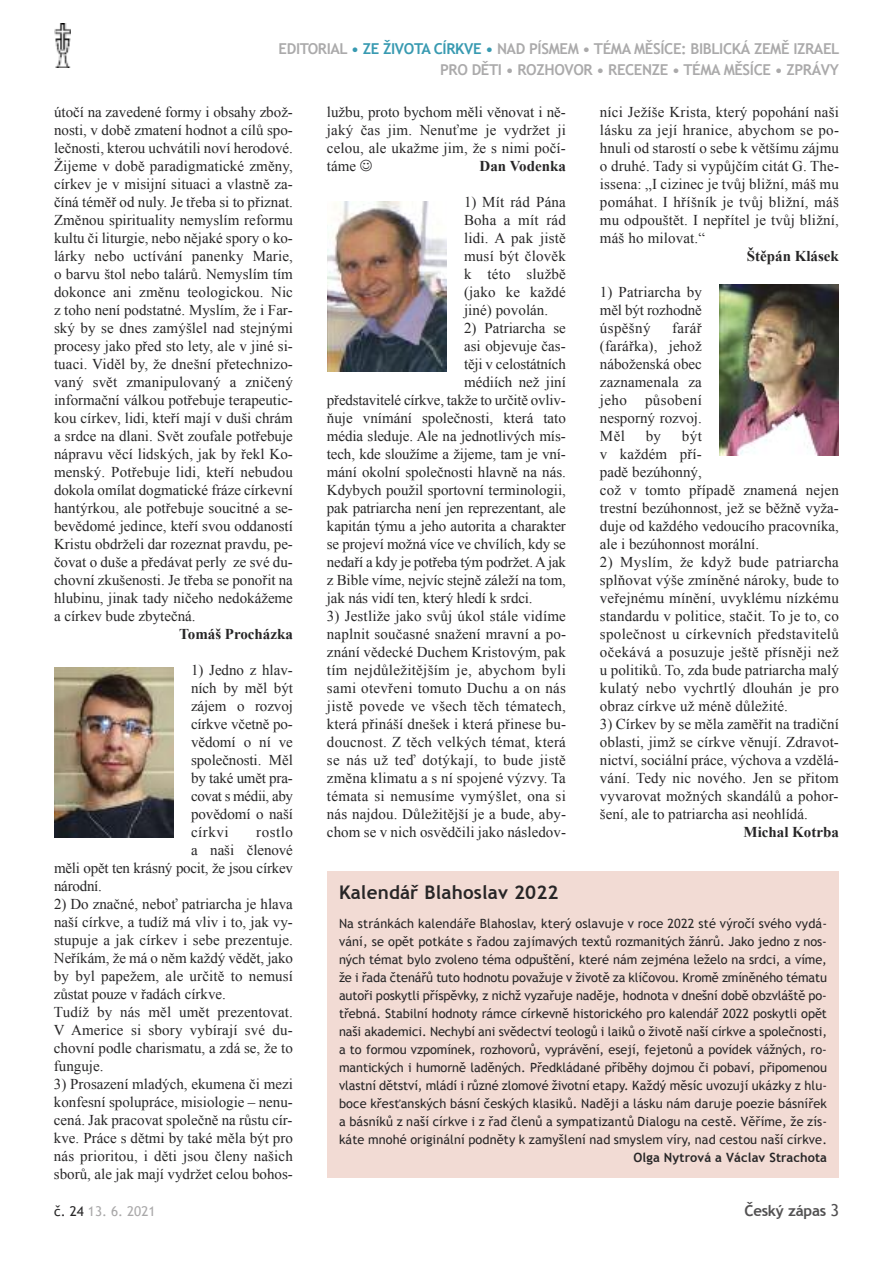
<style>
.page{position:relative;width:893px;height:1263px;background:#fff}
.page>*{position:absolute;margin:0;border:0;box-sizing:border-box;transform-origin:0 0}
.t1{font:700 18.75px "Trebuchet MS";letter-spacing:.01em;color:#272627}
.t2{font:15px/18px "Times New Roman";color:#272627;text-align:justify}
.t3{font:700 15px/21px "Trebuchet MS";letter-spacing:-.025em;color:#abaaab;text-align:right}
.t4{font:700 15px "Times New Roman";color:#272627}
.t5{font:700 15px "Trebuchet MS";letter-spacing:-.015em;color:#525152}
.t6{font:13.5px "Trebuchet MS";color:#a9a8a9}
.t7{font:12.75px/18px "Trebuchet MS";letter-spacing:.01em;color:#272627;text-align:justify}
.t8{font:700 12.75px "Trebuchet MS";letter-spacing:.01em;color:#272627}
.s1{color:#389ab1}
.s2{color:#272627}
.s3{font-weight:400;font-size:16.5px}
</style>
<div class="page">
<img style="left:54px;top:24px;width:17px;height:43px">
<img style="left:54px;top:668px;width:119px;height:170px">
<img style="left:327px;top:202px;width:119px;height:170px">
<img style="left:720px;top:285px;width:119px;height:170px">
<div style="left:327px;top:872px;width:512px;height:306px;background:#f2dbd4"></div>
<p class="t3" style="left:279px;top:38px;width:562px">EDITORIAL <span class="s1">• ZE ŽIVOTA CÍRKVE •</span> NAD PÍSMEM • TÉMA MĚSÍCE: BIBLICKÁ ZEMĚ IZRAEL<br>PRO DĚTI • ROZHOVOR • RECENZE • TÉMA MĚSÍCE • ZPRÁVY</p>
<p class="t2" style="left:54px;top:103px;width:240px">útočí na zavedené formy i obsahy zbož&shy;nosti, v době zmatení hodnot a cílů spo&shy;lečnosti, kterou uchvátili noví herodové.<br>Žijeme v době paradigmatické změny, církev je v misijní situaci a vlastně za&shy;číná téměř od nuly. Je třeba si to přiznat.<br>Změnou spirituality nemyslím reformu kultu či liturgie, nebo nějaké spory o ko&shy;lárky nebo uctívání panenky Marie, o barvu štol nebo talárů. Nemyslím tím dokonce ani změnu teologickou. Nic z toho není podstatné. Myslím, že i Far&shy;ský by se dnes zamýšlel nad stejnými procesy jako před sto lety, ale v jiné si&shy;tuaci. Viděl by, že dnešní přetechnizo&shy;vaný svět zmanipulovaný a zničený informační válkou potřebuje terapeutic&shy;kou církev, lidi, kteří mají v duši chrám a srdce na dlani. Svět zoufale potřebuje nápravu věcí lidských, jak by řekl Ko&shy;menský. Potřebuje lidi, kteří nebudou dokola omílat dogmatické fráze církevní hantýrkou, ale potřebuje soucitné a se&shy;bevědomé jedince, kteří svou oddaností Kristu obdrželi dar rozeznat pravdu, pe&shy;čovat o duše a předávat perly ze své du&shy;chovní zkušenosti. Je třeba se ponořit na hlubinu, jinak tady ničeho nedokážeme a církev bude zbytečná.</p>
<p class="t4" style="left:179px;top:625px;width:115px">Tomáš Procházka</p>
<p class="t2" style="left:191px;top:661px;width:103px">1) Jedno z hlav&shy;ních by měl být zájem o rozvoj církve včetně po&shy;vědomí o ní ve společnosti. Měl by také umět pra&shy;covat s médii, aby povědomí o naší církvi</p>
<p class="t2" style="left:256px;top:823px;width:38px">rostlo</p>
<p class="t2" style="left:191px;top:841px;width:103px">a naši členové</p>
<p class="t2" style="left:54px;top:859px;width:240px">měli opět ten krásný pocit, že jsou církev</p>
<p class="t2" style="left:54px;top:877px;width:49px">národní.</p>
<p class="t2" style="left:54px;top:895px;width:240px;text-align:left">2) Do značné, neboť patriarcha je hlava naší církve, a tudíž má vliv i to, jak vy&shy;stupuje a jak církev i sebe prezentuje.<br>Neříkám, že má o něm každý vědět, jako by byl papežem, ale určitě to nemusí zůstat pouze v řadách církve.<br>Tudíž by nás měl umět prezentovat.<br>V Americe si sbory vybírají své du&shy;chovní podle charismatu, a zdá se, že to funguje.</p>
<p class="t2" style="left:54px;top:1075px;width:240px">3) Prosazení mladých, ekumena či mezi konfesní spolupráce, misiologie – nenu&shy;cená. Jak pracovat společně na růstu cír&shy;kve. Práce s dětmi by také měla být pro nás prioritou, i děti jsou členy našich sborů, ale jak mají vydržet celou bohos-</p>
<p class="t6" style="left:54px;top:1203px;width:103px"><span class="s2">č. 24</span> 13. 6. 2021</p>
<p class="t2" style="left:327px;top:103px;width:240px">lužbu, proto bychom měli věnovat i ně&shy;jaký čas jim. Nenuťme je vydržet ji celou, ale ukažme jim, že s nimi počí&shy;táme</p>
<p class="t4" style="left:480px;top:157px;width:88px">Dan Vodenka</p>
<p class="t2" style="left:464px;top:193px;width:103px">1) Mít rád Pána Boha a mít rád lidi. A pak jistě musí být člověk k této službě (jako ke každé jiné) povolán.</p>
<p class="t2" style="left:464px;top:319px;width:103px">2) Patriarcha se</p>
<p class="t2" style="left:464px;top:337px;width:103px">asi objevuje čas-</p>
<p class="t2" style="left:464px;top:355px;width:103px">těji v celostátních</p>
<p class="t2" style="left:464px;top:373px;width:103px">médiích než jiní</p>
<p class="t2" style="left:327px;top:391px;width:240px">představitelé církve, takže to určitě ovliv-</p>
<p class="t2" style="left:327px;top:409px;width:240px">ňuje vnímání společnosti, která tato</p>
<p class="t2" style="left:327px;top:427px;width:240px">média sleduje. Ale na jednotlivých mís-</p>
<p class="t2" style="left:327px;top:445px;width:240px">tech, kde sloužíme a žijeme, tam je vní-</p>
<p class="t2" style="left:327px;top:463px;width:240px">mání okolní společnosti hlavně na nás.</p>
<p class="t2" style="left:327px;top:481px;width:240px">Kdybych použil sportovní terminologii,</p>
<p class="t2" style="left:327px;top:499px;width:240px">pak patriarcha není jen reprezentant, ale</p>
<p class="t2" style="left:327px;top:517px;width:240px">kapitán týmu a jeho autorita a charakter</p>
<p class="t2" style="left:327px;top:535px;width:240px">se projeví možná více ve chvílích, kdy se</p>
<p class="t2" style="left:327px;top:553px;width:240px">nedaří a kdy je potřeba tým podržet.Ajak</p>
<p class="t2" style="left:327px;top:571px;width:240px">z Bible víme, nejvíc stejně záleží na tom,</p>
<p class="t2" style="left:327px;top:589px;width:207px">jak nás vidí ten, který hledí k srdci.</p>
<p class="t2" style="left:327px;top:607px;width:241px">3) Jestliže jako svůj úkol stále vidíme naplnit současné snažení mravní a po&shy;znání vědecké Duchem Kristovým, pak tím nejdůležitějším je, abychom byli sami otevřeni tomuto Duchu a on nás jistě povede ve všech těch tématech, která přináší dnešek i která přinese bu&shy;doucnost. Z těch velkých témat, která se nás už teď dotýkají, to bude jistě změna klimatu a s ní spojené výzvy. Ta témata si nemusíme vymýšlet, ona si nás najdou. Důležitější je a bude, aby&shy;chom se v nich osvědčili jako následov-</p>
<p class="t2" style="left:600px;top:103px;width:241px">níci Ježíše Krista, který popohání naši lásku za její hranice, abychom se po&shy;hnuli od starostí o sebe k většímu zájmu o druhé. Tady si vypůjčím citát G. The&shy;issena: „I cizinec je tvůj bližní, máš mu pomáhat. I hříšník je tvůj bližní, máš mu odpouštět. I nepřítel je tvůj bližní, máš ho milovat.“</p>
<p class="t4" style="left:747px;top:247px;width:94px">Štěpán Klásek</p>
<p class="t2" style="left:600px;top:283px;width:103px">1) Patriarcha by měl být rozhodně úspěšný</p>
<p class="t2" style="left:600px;top:319px;width:103px;text-indent:72px">farář (farářka), jehož náboženská obec zaznamenala za jeho působení nesporný rozvoj.<br>Měl</p>
<p class="t2" style="left:600px;top:427px;width:240px;text-align:left;text-indent:82px">být<br>v každém pří-<br>padě bezúhonný,<br>což v tomto případě znamená nejen trestní bezúhonnost, jež se běžně vyža&shy;duje od každého vedoucího pracovníka, ale i bezúhonnost morální.</p>
<p class="t2" style="left:600px;top:553px;width:240px">2) Myslím, že když bude patriarcha splňovat výše zmíněné nároky, bude to veřejnému mínění, uvyklému nízkému standardu v politice, stačit. To je to, co společnost u církevních představitelů očekává a posuzuje ještě přísněji než u politiků. To, zda bude patriarcha malý kulatý nebo vychrtlý dlouhán je pro obraz církve už méně důležité.</p>
<p class="t2" style="left:600px;top:715px;width:240px">3) Církev by se měla zaměřit na tradiční oblasti, jimž se církve věnují. Zdravot&shy;nictví, sociální práce, výchova a vzdělá&shy;vání. Tedy nic nového. Jen se přitom vyvarovat možných skandálů a pohor&shy;šení, ale to patriarcha asi neohlídá.</p>
<p class="t4" style="left:743px;top:823px;width:97px">Michal Kotrba</p>
<p class="t2" style="left:646px;top:427px;width:17px">by</p>
<p class="t1" style="left:339px;top:882px;width:221px">KALENDÁŘ BLAHOSLAV 2022</p>
<p class="t7" style="left:339px;top:914px;width:490px">Na stránkách kalendáře Blahoslav, který oslavuje v roce 2022 sté výročí svého vydá&shy;vání, se opět potkáte s řadou zajímavých textů rozmanitých žánrů. Jako jedno z nos&shy;ných témat bylo zvoleno téma odpuštění, které nám zejména leželo na srdci, a víme, že i řada čtenářů tuto hodnotu považuje v životě za klíčovou. Kromě zmíněného tématu autoři poskytli příspěvky, z nichž vyzařuje naděje, hodnota v dnešní době obzvláště po&shy;třebná. Stabilní hodnoty rámce církevně historického pro kalendář 2022 poskytli opět naši akademici. Nechybí ani svědectví teologů i laiků o životě naší církve a společnosti, a to formou vzpomínek, rozhovorů, vyprávění, esejí, fejetonů a povídek vážných, ro&shy;mantických i humorně laděných. Předkládané příběhy dojmou či pobaví, připomenou vlastní dětství, mládí i různé zlomové životní etapy. Každý měsíc uvozují ukázky z hlu&shy;boce křesťanských básní českých klasiků. Naději a lásku nám daruje poezie básnířek a básníků z naší církve i z řad členů a sympatizantů Dialogu na cestě. Věříme, že zís&shy;káte mnohé originální podněty k zamyšlení nad smyslem víry, nad cestou naší církve.</p>
<p class="t8" style="left:633px;top:1150px;width:195px">OLGA NYTROVÁ A VÁCLAV STRACHOTA</p>
<p class="t5" style="left:744px;top:1202px;width:96px">ČESKÝ ZÁPAS <span class="s3">3</span></p>
</div>
